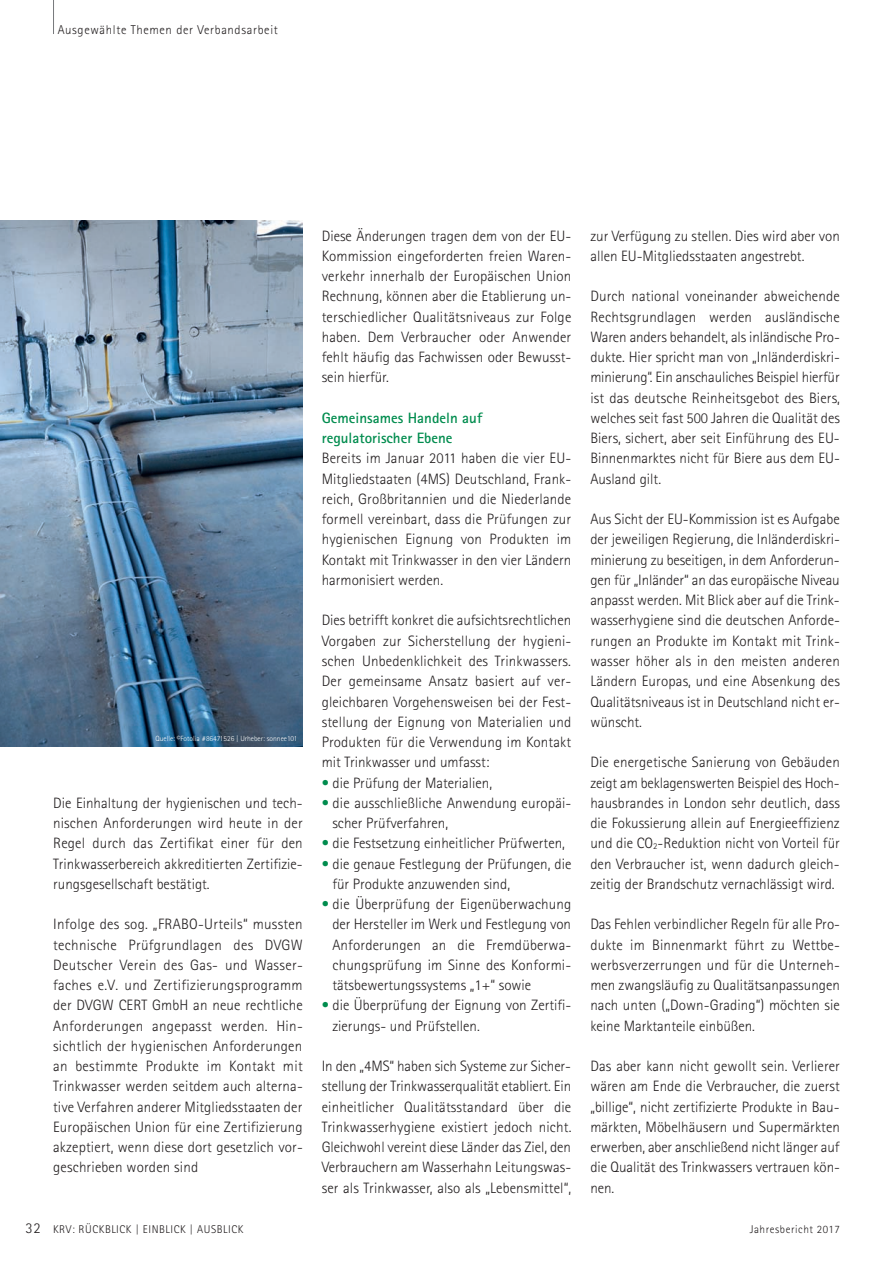
<style>
.page{position:relative;width:893px;height:1263px;background:#fff}
.page>*{position:absolute;margin:0;border:0;box-sizing:border-box;transform-origin:0 0}
.t1{font:300 15px/20.2px "Rotis Sans Serif";color:#231f20;text-align:justify}
.t2{font:700 15px/20.2px "Rotis Sans Serif";color:#008c4e}
.t3{font:300 12.75px "Rotis Sans Serif";letter-spacing:.05em;color:#231f20}
.t4{font:300 11.25px "Rotis Sans Serif";letter-spacing:.05em;color:#231f20}
.t5{font:300 7.5px "Rotis Sans Serif";color:#fff}
.s1{color:#008c4e}
.s2{font-size:9px}
.s3{font-size:15px}
</style>
<div class="page">
<hr style="left:53px;top:0;width:1px;height:34px;background:#76787b">
<img style="left:0;top:220px;width:303px;height:526px">
<p class="t3" style="left:58px;top:25px;width:222px">Ausgewählte Themen der Verbandsarbeit</p>
<p class="t5" style="left:155px;top:736px;width:143px">Quelle: ©Fotolia #86471526 | Urheber: sonnee101</p>
<p class="t1" style="left:53px;top:794px;width:251px">Die Einhaltung der hygienischen und tech&shy;nischen Anforderungen wird heute in der Regel durch das Zertifikat einer für den Trinkwasserbereich akkreditierten Zertifizie&shy;rungsgesellschaft bestätigt.</p>
<p class="t1" style="left:53px;top:915px;width:251px">Infolge des sog. „FRABO-Urteils“ mussten technische Prüfgrundlagen des DVGW Deutscher Verein des Gas- und Wasser - faches e.V. und Zertifizierungsprogramm der DVGW CERT GmbH an neue rechtliche Anforderungen angepasst werden. Hin&shy;sichtlich der hygienischen Anforderungen an bestimmte Produkte im Kontakt mit Trinkwasser werden seitdem auch alterna&shy;tive Verfahren anderer Mitgliedsstaaten der Europäischen Union für eine Zertifizierung akzeptiert, wenn diese dort gesetzlich vor&shy;geschrieben worden sind</p>
<p class="t1" style="left:322px;top:227px;width:251px">Diese Änderungen tragen dem von der EU-Kommission eingeforderten freien Waren&shy;verkehr innerhalb der Europäischen Union Rechnung, können aber die Etablierung un&shy;terschiedlicher Qualitätsniveaus zur Folge haben. Dem Verbraucher oder Anwender fehlt häufig das Fachwissen oder Bewusst&shy;sein hierfür.</p>
<p class="t2" style="left:322px;top:409px;width:162px">Gemeinsames Handeln auf regulatorischer Ebene</p>
<p class="t1" style="left:322px;top:450px;width:251px">Bereits im Januar 2011 haben die vier EU-Mitgliedstaaten (4MS) Deutschland, Frank&shy;reich, Großbritannien und die Niederlande formell vereinbart, dass die Prüfungen zur hygienischen Eignung von Produkten im Kontakt mit Trinkwasser in den vier Ländern harmonisiert werden.</p>
<p class="t1" style="left:322px;top:612px;width:251px">Dies betrifft konkret die aufsichtsrecht lichen Vorgaben zur Sicherstellung der hygieni&shy;schen Unbedenklichkeit des Trinkwassers.<br>Der gemeinsame Ansatz basiert auf ver&shy;gleichbaren Vorgehensweisen bei der Fest&shy;stellung der Eignung von Materialien und Produkten für die Verwendung im Kontakt mit Trinkwasser und umfasst:</p>
<p class="t1" style="left:322px;top:774px;width:172px"><span class="s1">•</span> die Prüfung der Materialien,</p>
<p class="t1" style="left:332px;top:794px;width:240px;text-indent:-11px"><span class="s1">•</span> die ausschließliche Anwendung europäi&shy;scher Prüfverfahren,</p>
<p class="t1" style="left:322px;top:834px;width:245px"><span class="s1">•</span> die Festsetzung einheitlicher Prüfwerten,</p>
<p class="t1" style="left:332px;top:855px;width:241px;text-indent:-11px"><span class="s1">•</span> die genaue Festlegung der Prüfungen, die für Produkte anzuwenden sind,</p>
<p class="t1" style="left:332px;top:895px;width:241px;text-indent:-11px"><span class="s1">•</span> die Überprüfung der Eigenüberwachung der Hersteller im Werk und Festlegung von Anforderungen an die Fremdüberwa&shy;chungsprüfung im Sinne des Konformi&shy;tätsbewertungssystems „1+“ sowie</p>
<p class="t1" style="left:332px;top:996px;width:241px;text-indent:-11px"><span class="s1">•</span> die Überprüfung der Eignung von Zertifi&shy;zierungs- und Prüfstellen.</p>
<p class="t1" style="left:322px;top:1057px;width:251px">In den „4MS“ haben sich Systeme zur Sicher&shy;stellung der Trinkwasserqualität etabliert. Ein einheitlicher Qualitätsstandard über die Trink wasserhygiene existiert jedoch nicht.<br>Gleichwohl vereint diese Länder das Ziel, den Verbrauchern am Wasserhahn Leitungswas&shy;ser als Trinkwasser, also als „Lebensmittel“,</p>
<p class="t1" style="left:590px;top:227px;width:251px">zur Verfügung zu stellen. Dies wird aber von allen EU-Mitgliedsstaaten angestrebt.</p>
<p class="t1" style="left:590px;top:288px;width:251px">Durch national voneinander abweichende Rechtsgrundlagen werden ausländische Waren anders behandelt, als inländische Pro&shy;dukte. Hier spricht man von „Inländerdiskri&shy;minierung“. Ein anschauliches Beispiel hierfür ist das deutsche Reinheitsgebot des Biers, welches seit fast 500 Jahren die Qualität des Biers, sichert, aber seit Einführung des EU-Binnenmarktes nicht für Biere aus dem EU-Ausland gilt.</p>
<p class="t1" style="left:590px;top:510px;width:251px">Aus Sicht der EU-Kommission ist es Aufgabe der jeweiligen Regierung, die Inländerdiskri&shy;minierung zu beseitigen, in dem Anforderun&shy;gen für „Inländer“ an das europäische Niveau anpasst werden. Mit Blick aber auf die Trink&shy;wasserhygiene sind die deutschen Anforde&shy;rungen an Produkte im Kontakt mit Trink&shy;wasser höher als in den meisten anderen Ländern Europas, und eine Absenkung des Qualitätsniveaus ist in Deutschland nicht er&shy;wünscht.</p>
<p class="t1" style="left:590px;top:753px;width:251px">Die energetische Sanierung von Gebäuden zeigt am beklagenswerten Beispiel des Hoch&shy;hausbrandes in London sehr deutlich, dass die Fokussierung allein auf Energieeffizienz und die CO<span class="s2">2</span>-Reduktion nicht von Vorteil für den Verbraucher ist, wenn dadurch gleich&shy;zeitig der Brandschutz vernachlässigt wird.</p>
<p class="t1" style="left:590px;top:915px;width:251px">Das Fehlen verbindlicher Regeln für alle Pro&shy;dukte im Binnenmarkt führt zu Wettbe&shy;werbsverzerrungen und für die Unterneh&shy;men zwangsläufig zu Qualitätsanpassungen nach unten („Down-Grading“) möchten sie keine Marktanteile einbüßen.</p>
<p class="t1" style="left:590px;top:1057px;width:251px">Das aber kann nicht gewollt sein. Verlierer wären am Ende die Verbraucher, die zuerst „billige“, nicht zertifizierte Produkte in Bau&shy;märkten, Möbelhäusern und Supermärkten erwerben, aber anschließend nicht länger auf die Qualität des Trinkwassers vertrauen kön&shy;nen.</p>
<p class="t4" style="left:26px;top:1225px;width:219px"><span class="s3">32</span> KRV: RÜCKBLICK | EINBLICK | AUSBLICK</p>
<p class="t4" style="left:750px;top:1225px;width:92px">Jahresbericht 2017</p>
</div>
